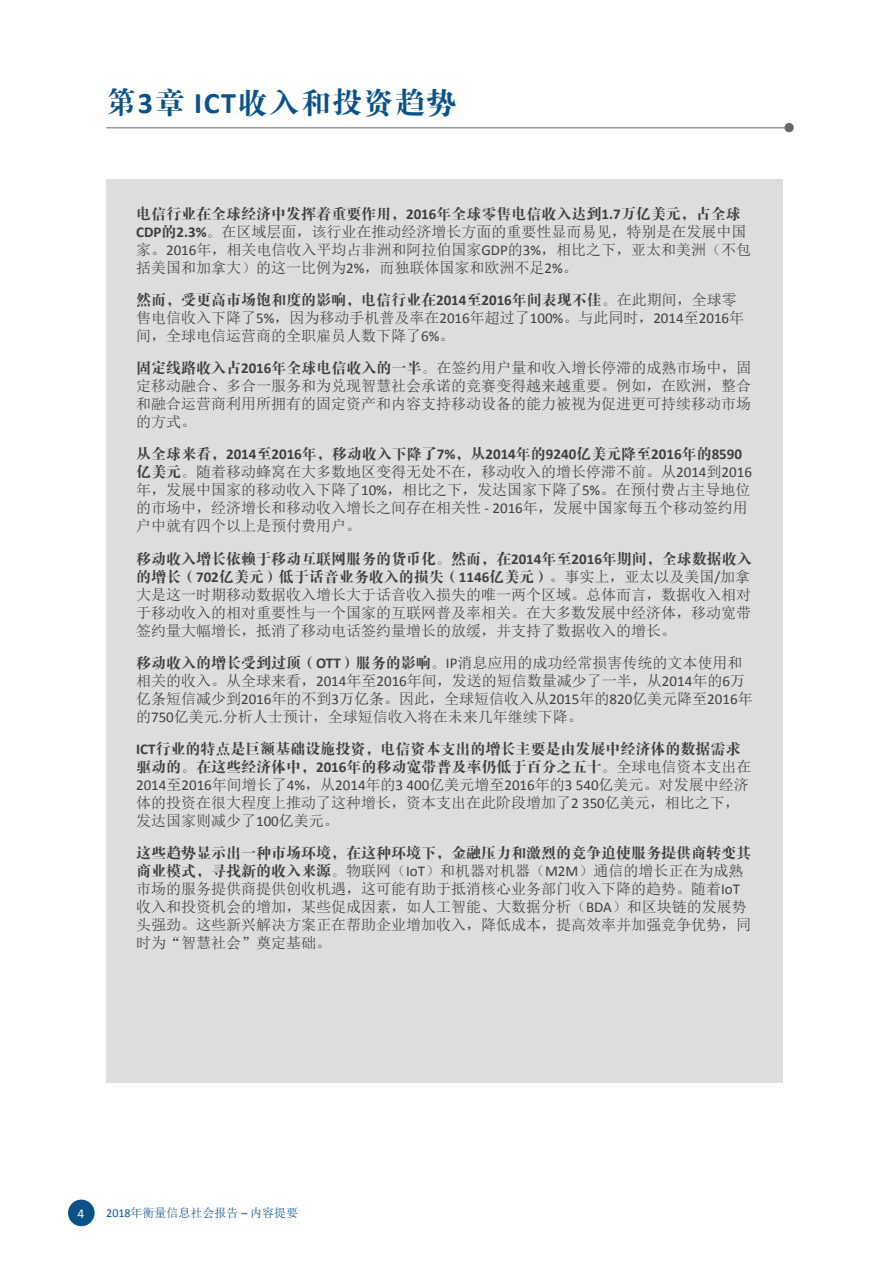
<style>
.page{position:relative;width:893px;height:1263px;background:#fff}
.page>*{position:absolute;margin:0;border:0;box-sizing:border-box;transform-origin:0 0}
.Foreword_title{font:30px "FZDBSJW GB1 0";letter-spacing:.05em;color:#0a5288}
.Span_2_columns_10pt{font:15px/18px "Sim Sun";color:#3e3e3f}
.t1{font:13.5px "Calibri";color:#fff}
.t2{font:12px "Sim Sun";color:#0a5288}
.s1{font-family:"Calibri";font-weight:700}
.s2{font-family:"FZDBSJW GB1 0"}
.s3{font-family:"Calibri"}
</style>
<div class="page">
<hr style="left:106px;top:128px;width:683px;height:1px;background:#67676a">
<div style="left:784px;top:123px;width:10px;height:9px;background:#67676a;border-radius:50%"></div>
<div style="left:68px;top:1199px;width:27px;height:27px;background:#0a5288;border-radius:50%"></div>
<div style="left:106px;top:179px;width:676px;height:903px;background:#dcdddf"></div>
<p class="Foreword_title" style="left:106px;top:86px;width:352px">第<span class="s1">3</span>章 <span class="s1">ICT</span>收入和投资趋势</p>
<h1 class="Span_2_columns_10pt" style="left:136px;top:204px;width:617px"><span class="s2">电信行业在全球经济中发挥着重要作用，</span><span class="s1">2016</span><span class="s2">年全球零售电信收入达到</span><span class="s1">1.7</span><span class="s2">万亿美元，占全球</span><span class="s1">CDP</span><span class="s2">的</span><span class="s1">2.3%</span><span class="s2">。</span>在区域层面，该行业在推动经济增长方面的重要性显而易见，特别是在发展中国家。<span class="s3">2016</span>年，相关电信收入平均占非洲和阿拉伯国家<span class="s3">GDP</span>的<span class="s3">3%</span>，相比之下，亚太和美洲（不包括美国和加拿大）的这一比例为<span class="s3">2%</span>，而独联体国家和欧洲不足<span class="s3">2%</span>。</h1>
<h1 class="Span_2_columns_10pt" style="left:136px;top:290px;width:610px"><span class="s2">然而，受更高市场饱和度的影响，电信行业在</span><span class="s1">2014</span><span class="s2">至</span><span class="s1">2016</span><span class="s2">年间表现不佳。</span>在此期间，全球零售电信收入下降了<span class="s3">5%</span>，因为移动手机普及率在<span class="s3">2016</span>年超过了<span class="s3">100%</span>。与此同时，<span class="s3">2014</span>至<span class="s3">2016</span>年间，全球电信运营商的全职雇员人数下降了<span class="s3">6%</span>。</h1>
<h1 class="Span_2_columns_10pt" style="left:136px;top:359px;width:617px;text-align:justify"><span class="s2">固定线路收入占</span><span class="s1">2016</span><span class="s2">年全球电信收入的一半。</span>在签约用户量和收入增长停滞的成熟市场中，固定移动融合、多合一服务和为兑现智慧社会承诺的竞赛变得越来越重要。例如，在欧洲，整合和融合运营商利用所拥有的固定资产和内容支持移动设备的能力被视为促进更可持续移动市场的方式。</h1>
<h1 class="Span_2_columns_10pt" style="left:136px;top:445px;width:617px"><span class="s2">从全球来看，</span><span class="s1">2014</span><span class="s2">至</span><span class="s1">2016</span><span class="s2">年，移动收入下降了</span><span class="s1">7%</span><span class="s2">，从</span><span class="s1">2014</span><span class="s2">年的</span><span class="s1">9240</span><span class="s2">亿美元降至</span><span class="s1">2016</span><span class="s2">年的</span><span class="s1">8590</span><span class="s2">亿美元。</span>随着移动蜂窝在大多数地区变得无处不在，移动收入的增长停滞不前。从<span class="s3">2014</span>到<span class="s3">2016</span>年，发展中国家的移动收入下降了<span class="s3">10%</span>，相比之下，发达国家下降了<span class="s3">5%</span>。在预付费占主导地位的市场中，经济增长和移动收入增长之间存在相关性 <span class="s3">- 2016</span>年，发展中国家每五个移动签约用户中就有四个以上是预付费用户。</h1>
<h1 class="Span_2_columns_10pt" style="left:136px;top:549px;width:617px"><span class="s2">移动收入增长依赖于移动互联网服务的货币化。然而，在</span><span class="s1">2014</span><span class="s2">年至</span><span class="s1">2016</span><span class="s2">年期间，全球数据收入的增长（</span><span class="s1">702</span><span class="s2">亿美元）低于话音业务收入的损失（</span><span class="s1">1146</span><span class="s2">亿美元）</span>。事实上，亚太以及美国<span class="s3">/</span>加拿大是这一时期移动数据收入增长大于话音收入损失的唯一两个区域。总体而言，数据收入相对于移动收入的相对重要性与一个国家的互联网普及率相关。在大多数发展中经济体，移动宽带签约量大幅增长，抵消了移动电话签约量增长的放缓，并支持了数据收入的增长。</h1>
<h1 class="Span_2_columns_10pt" style="left:136px;top:653px;width:618px"><span class="s2">移动收入的增长受到过顶（</span><span class="s1">OTT</span><span class="s2">）服务的影响。</span><span class="s3">IP</span>消息应用的成功经常损害传统的文本使用和相关的收入。从全球来看，<span class="s3">2014</span>年至<span class="s3">2016</span>年间，发送的短信数量减少了一半，从<span class="s3">2014</span>年的<span class="s3">6</span>万亿条短信减少到<span class="s3">2016</span>年的不到<span class="s3">3</span>万亿条。因此，全球短信收入从<span class="s3">2015</span>年的<span class="s3">820</span>亿美元降至<span class="s3">2016</span>年的<span class="s3">750</span>亿美元<span class="s3">.</span>分析人士预计，全球短信收入将在未来几年继续下降。</h1>
<h1 class="Span_2_columns_10pt" style="left:136px;top:740px;width:617px"><span class="s1">ICT</span><span class="s2">行业的特点是巨额基础设施投资，电信资本支出的增长主要是由发展中经济体的数据需求驱动的。在这些经济体中，</span><span class="s1">2016</span><span class="s2">年的移动宽带普及率仍低于百分之五十。</span>全球电信资本支出在<span class="s3">2014</span>至<span class="s3">2016</span>年间增长了<span class="s3">4%</span>，从<span class="s3">2014</span>年的<span class="s3">3 400</span>亿美元增至<span class="s3">2016</span>年的<span class="s3">3 540</span>亿美元。对发展中经济体的投资在很大程度上推动了这种增长，资本支出在此阶段增加了<span class="s3">2 350</span>亿美元，相比之下，发达国家则减少了<span class="s3">100</span>亿美元。</h1>
<h1 class="Span_2_columns_10pt" style="left:136px;top:844px;width:617px"><span class="s2">这些趋势显示出一种市场环境，在这种环境下，金融压力和激烈的竞争迫使服务提供商转变其商业模式，寻找新的收入来源。</span>物联网（<span class="s3">IoT</span>）和机器对机器（<span class="s3">M2M</span>）通信的增长正在为成熟市场的服务提供商提供创收机遇，这可能有助于抵消核心业务部门收入下降的趋势。随着<span class="s3">IoT</span>收入和投资机会的增加，某些促成因素，如人工智能、大数据分析（<span class="s3">BDA</span>）和区块链的发展势头强劲。这些新兴解决方案正在帮助企业增加收入，降低成本，提高效率并加强竞争优势，同时为“智慧社会”奠定基础。</h1>
<p class="t1" style="left:77px;top:1203px;width:8px">4</p>
<p class="t2" style="left:106px;top:1207px;width:193px"><span class="s3">2018</span>年衡量信息社会报告 <span class="s3">–</span> 内容提要</p>
</div>
